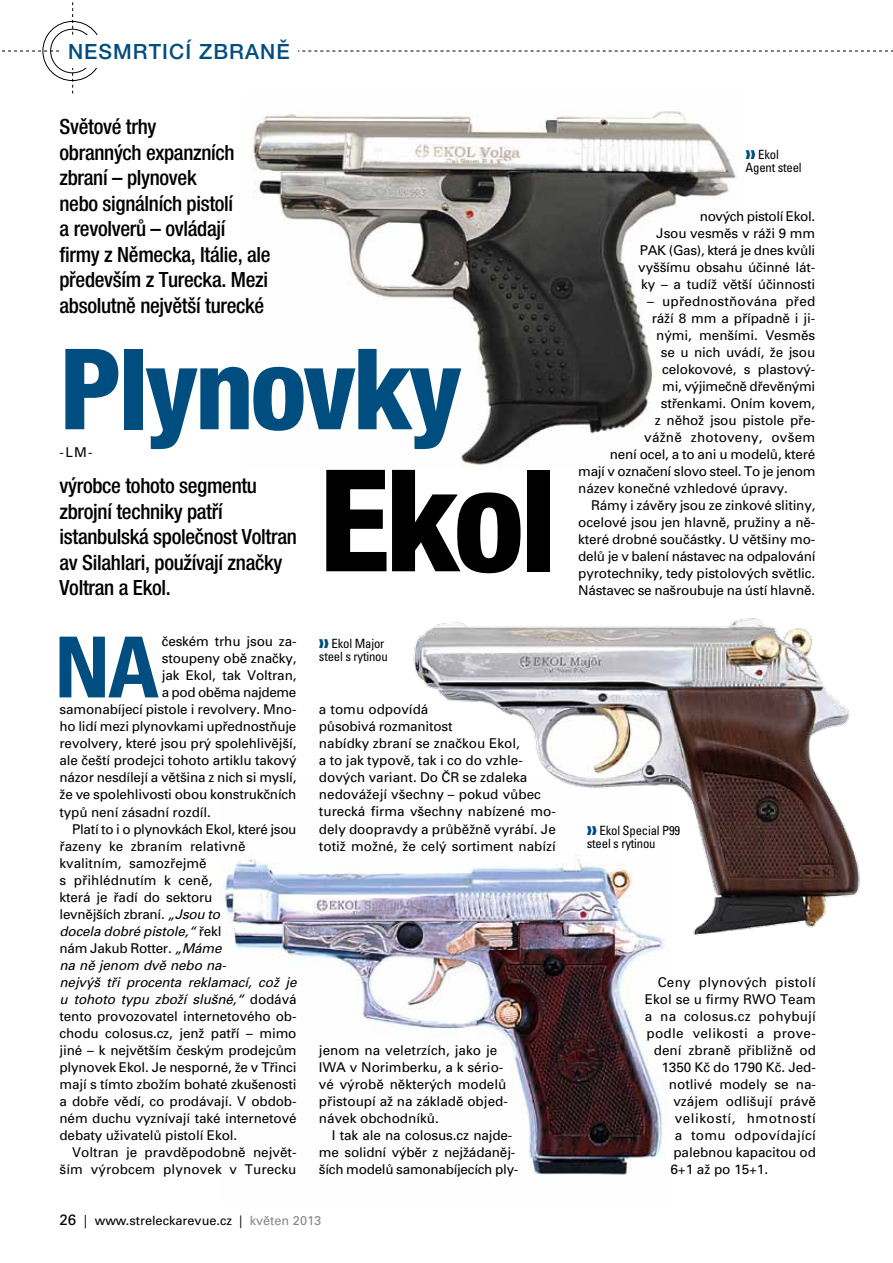
<style>
.page{position:relative;width:893px;height:1263px;background:#fff}
.page>*{position:absolute;margin:0;border:0;box-sizing:border-box;transform-origin:0 0}
.t1{font:800 condensed 142.05px "Helvetica Neue LT Pro";color:#000}
.t2{font:800 condensed 112.5px "Helvetica Neue LT Pro";letter-spacing:-.03em;color:#004e7f}
.t3{font:700 condensed 84.15px "Univers CE";color:#004e7f}
.t4{font:500 condensed 21px/25.5px "Helvetica Neue LT Pro";letter-spacing:-.015em;color:#000}
.t5{font:500 21px "Helvetica Neue LT Pro";letter-spacing:.05em;color:#004e7f}
.t6{font:13.5px/17px "Univers CE";letter-spacing:-.01em;color:#000}
.t7{font:italic 13.5px "Univers CE";letter-spacing:-.01em;color:#000}
.t8{font:13.5px "Univers CE";letter-spacing:.01em;color:#000}
.t9{font:13.5px "Univers CE";letter-spacing:.015em;color:#000}
.t10{font:13.5px "Univers CE";letter-spacing:.025em;color:#000}
.t11{font:13.5px "Univers CE";letter-spacing:.02em;color:#000}
.t12{font:13.5px "Univers CE";letter-spacing:.035em;color:#000}
.t13{font:13.5px "Univers CE";letter-spacing:-.03em;color:#000}
.t14{font:condensed 12.75px/12.8px "Univers CE";letter-spacing:-.015em;color:#000}
.t15{font:12.75px "Univers CE";color:#000}
.s1{font-style:italic}
.s2{font-style:normal}
.s3{font-size:15px}
.s4{font-size:13.5px}
.s5{color:#878786}
</style>
<div class="page">
<img style="left:218px;top:859px;width:448px;height:316px">
<img style="left:253px;top:111px;width:483px;height:356px">
<svg style="left:2px;top:2px;width:891px;height:92px"></svg>
<div style="left:60px;top:35px;width:238px;height:32px;background:#fff"></div>
<img style="left:405px;top:618px;width:455px;height:329px">
<svg style="left:587px;top:827px;width:10px;height:8px"></svg>
<h3 class="t5" style="left:68px;top:39px;width:223px">NESMRTICÍ ZBRANĚ</h3>
<h3 class="t4" style="left:60px;top:114px;width:213px">Světové trhy<br>obranných expanzních zbraní – plynovek<br>nebo signálních pistolí<br>a revolverů – ovládají firmy z Německa, Itálie, ale především z Turecka. Mezi absolutně největší turecké</h3>
<h2 class="t2" style="left:60px;top:320px;width:404px">Plynovky</h2>
<p class="t6" style="left:60px;top:444px;width:35px">-LM-</p>
<h3 class="t4" style="left:60px;top:473px;width:239px">výrobce tohoto segmentu zbrojní techniky patří istanbulská společnost Voltran av Silahlari, používají značky<br>Voltran a Ekol.</h3>
<h3 class="t3" style="left:54px;top:620px;width:107px">Na</h3>
<p class="t6" style="left:162px;top:633px;width:136px">českém trhu jsou za-</p>
<p class="t6" style="left:162px;top:650px;width:136px">stoupeny obě značky,</p>
<p class="t6" style="left:162px;top:667px;width:136px">jak Ekol, tak Voltran,</p>
<p class="t13" style="left:162px;top:685px;width:136px">a pod oběma najdeme</p>
<p class="t6" style="left:60px;top:701px;width:238px">samonabíjecí pistole i revolvery. Mno-</p>
<p class="t6" style="left:60px;top:718px;width:238px">ho lidí mezi plynovkami upřednostňuje</p>
<p class="t6" style="left:60px;top:735px;width:238px">revolvery, které jsou prý spolehlivější,</p>
<p class="t6" style="left:60px;top:752px;width:238px">ale čeští prodejci tohoto artiklu takový</p>
<p class="t6" style="left:60px;top:769px;width:238px">názor nesdílejí a většina z nich si myslí,</p>
<p class="t6" style="left:60px;top:786px;width:238px">že ve spolehlivosti obou konstrukčních</p>
<p class="t6" style="left:60px;top:803px;width:153px">typů není zásadní rozdíl.</p>
<p class="t6" style="left:72px;top:820px;width:226px">Platí to i o plynovkách Ekol, které jsou</p>
<p class="t6" style="left:60px;top:837px;width:188px">řazeny ke zbraním relativně</p>
<p class="t6" style="left:60px;top:854px;width:149px">kvalitním, samozřejmě</p>
<p class="t6" style="left:60px;top:871px;width:154px">s přihlédnutím k ceně,</p>
<p class="t6" style="left:60px;top:888px;width:155px">která je řadí do sektoru</p>
<p class="t6" style="left:60px;top:905px;width:162px">levnějších zbraní. <span class="s1">„Jsou to</span></p>
<p class="t7" style="left:60px;top:923px;width:163px">docela dobré pistole,“ <span class="s2">řekl</span></p>
<p class="t6" style="left:60px;top:940px;width:164px">nám Jakub Rotter. <span class="s1">„Máme</span></p>
<p class="t7" style="left:60px;top:957px;width:168px">na ně jenom dvě nebo na-</p>
<p class="t7" style="left:60px;top:974px;width:238px">nejvýš tři procenta reklamací, což je</p>
<p class="t7" style="left:60px;top:991px;width:239px">u tohoto typu zboží slušné,“ <span class="s2">dodává</span></p>
<p class="t6" style="left:60px;top:1008px;width:238px">tento provozovatel internetového ob-</p>
<p class="t6" style="left:60px;top:1025px;width:238px">chodu colosus.cz, jenž patří – mimo</p>
<p class="t6" style="left:60px;top:1042px;width:239px">jiné – k největším českým prodejcům</p>
<p class="t6" style="left:60px;top:1059px;width:238px">plynovek Ekol. Je nesporné, že v Třinci</p>
<p class="t6" style="left:60px;top:1076px;width:238px">mají s tímto zbožím bohaté zkušenosti</p>
<p class="t6" style="left:60px;top:1093px;width:238px">a dobře vědí, co prodávají. V obdob-</p>
<p class="t6" style="left:60px;top:1110px;width:239px">ném duchu vyznívají také internetové</p>
<p class="t6" style="left:60px;top:1127px;width:179px">debaty uživatelů pistolí Ekol.</p>
<p class="t6" style="left:72px;top:1144px;width:226px">Voltran je pravděpodobně největ-</p>
<p class="t8" style="left:60px;top:1161px;width:238px">ším výrobcem plynovek v Turecku</p>
<h1 class="t1" style="left:319px;top:433px;width:240px">Ekol</h1>
<p class="t14" style="left:319px;top:638px;width:70px;text-align:right">Ekol Major steel s rytinou</p>
<p class="t6" style="left:319px;top:701px;width:239px">a tomu odpovídá<br>působivá rozmanitost<br>nabídky zbraní se značkou Ekol,<br>a to jak typově, tak i co do vzhle&shy;dových variant. Do ČR se zdaleka nedovážejí všechny – pokud vůbec turecká firma všechny nabízené mo&shy;dely doopravdy a průběžně vyrábí. Je totiž možné, že celý sortiment nabízí</p>
<p class="t6" style="left:319px;top:1042px;width:190px">jenom na veletrzích, jako je<br>IWA v Norimberku, a k sério&shy;vé výrobě některých modelů přistoupí až na základě objed&shy;návek obchodníků.</p>
<p class="t6" style="left:319px;top:1127px;width:201px;text-align:center">I tak ale na colosus.cz najde&shy;me solidní výběr z nejžádaněj&shy;ších modelů samonabíjecích ply-</p>
<p class="t15" style="left:60px;top:1213px;width:263px"><span class="s3">26</span> <span class="s4">|</span> www.streleckarevue.cz | <span class="s5">květen 2013</span></p>
<p class="t14" style="left:746px;top:149px;width:58px;text-indent:13px">Ekol<br>Agent steel</p>
<p class="t6" style="left:638px;top:208px;width:178px;text-align:right">nových pistolí Ekol.<br>Jsou vesměs v ráži 9 mm<br>PAK (Gas), která je dnes kvůli vyššímu obsahu účinné lát&shy;ky – a tudíž větší účinnosti</p>
<p class="t9" style="left:647px;top:294px;width:170px">– upřednostňována před</p>
<p class="t6" style="left:652px;top:310px;width:165px">ráží 8 mm a případně i ji-</p>
<p class="t6" style="left:656px;top:327px;width:160px">nými, menšími. Vesměs</p>
<p class="t6" style="left:661px;top:344px;width:156px">se u nich uvádí, že jsou</p>
<p class="t6" style="left:662px;top:361px;width:154px">celokovové, s plastový-</p>
<p class="t6" style="left:662px;top:378px;width:155px">mi, výjimečně dřevěnými</p>
<p class="t6" style="left:661px;top:395px;width:156px">střenkami. Oním kovem,</p>
<p class="t6" style="left:655px;top:412px;width:162px">z něhož jsou pistole pře-</p>
<p class="t9" style="left:644px;top:430px;width:172px">vážně zhotoveny, ovšem</p>
<p class="t6" style="left:610px;top:446px;width:207px">není ocel, a to ani u modelů, které</p>
<p class="t6" style="left:578px;top:463px;width:239px">mají v označení slovo steel. To je jenom</p>
<p class="t6" style="left:578px;top:480px;width:211px">název konečné vzhledové úpravy.</p>
<p class="t6" style="left:591px;top:497px;width:226px">Rámy i závěry jsou ze zinkové slitiny,</p>
<p class="t6" style="left:578px;top:514px;width:239px">ocelové jsou jen hlavně, pružiny a ně-</p>
<p class="t6" style="left:578px;top:531px;width:238px">které drobné součástky. U většiny mo-</p>
<p class="t6" style="left:578px;top:548px;width:239px">delů je v balení nástavec na odpalování</p>
<p class="t6" style="left:578px;top:565px;width:238px">pyrotechniky, tedy pistolových světlic.</p>
<p class="t6" style="left:578px;top:582px;width:238px">Nástavec se našroubuje na ústí hlavně.</p>
<p class="t14" style="left:587px;top:825px;width:95px;text-indent:13px">Ekol Special P99 steel s rytinou</p>
<p class="t11" style="left:658px;top:974px;width:160px">Ceny plynových pistolí</p>
<p class="t6" style="left:645px;top:991px;width:172px">Ekol se u firmy RWO Team</p>
<p class="t8" style="left:645px;top:1008px;width:173px">a na colosus.cz pohybují</p>
<p class="t10" style="left:646px;top:1025px;width:171px">podle velikosti a prove-</p>
<p class="t6" style="left:654px;top:1042px;width:164px">dení zbraně přibližně od</p>
<p class="t6" style="left:661px;top:1059px;width:156px">1350 Kč do 1790 Kč. Jed-</p>
<p class="t6" style="left:669px;top:1076px;width:149px">notlivé modely se na-</p>
<p class="t6" style="left:673px;top:1093px;width:144px">vzájem odlišují právě</p>
<p class="t12" style="left:675px;top:1110px;width:143px">velikostí, hmotností</p>
<p class="t10" style="left:675px;top:1127px;width:143px">a tomu odpovídající</p>
<p class="t6" style="left:673px;top:1144px;width:144px">palebnou kapacitou od</p>
<p class="t6" style="left:670px;top:1161px;width:99px">6+1 až po 15+1.</p>
</div>
